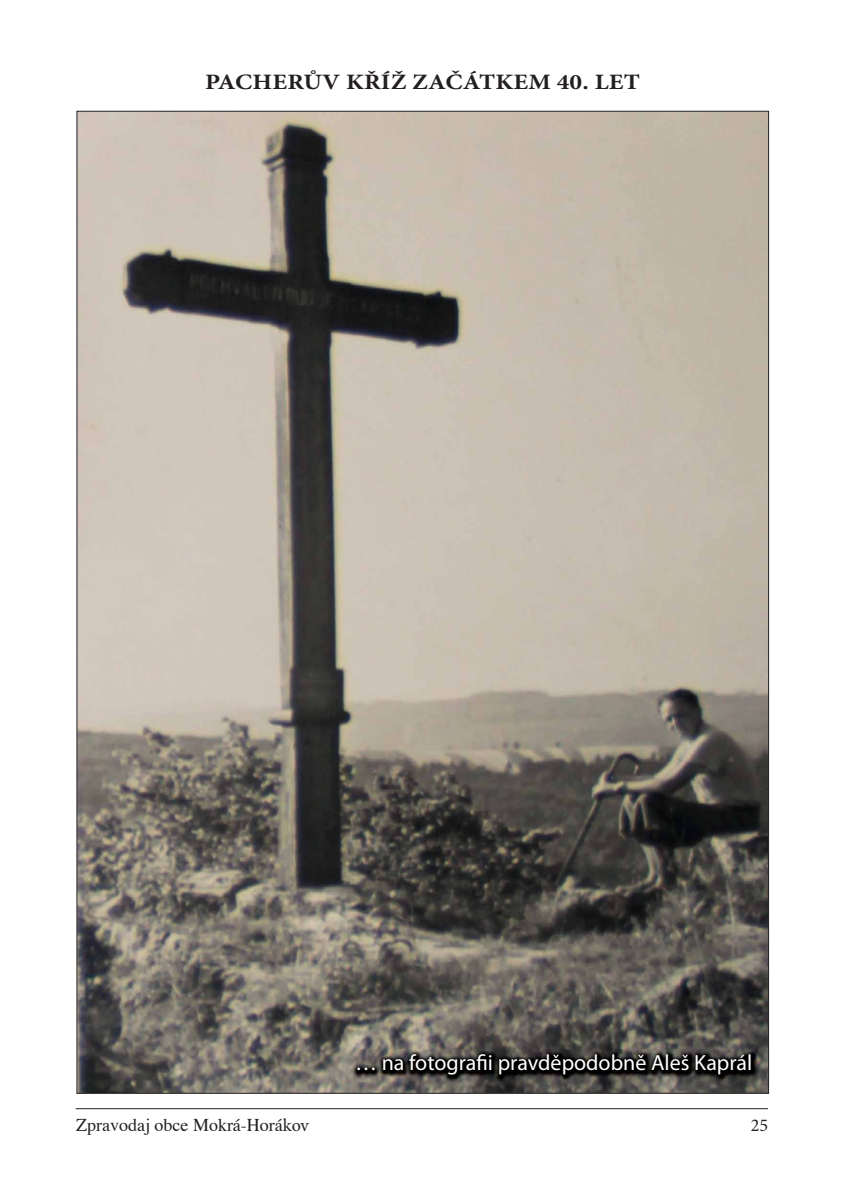
<style>
.page{position:relative;width:842px;height:1190px;background:#fff}
.page>*{position:absolute;margin:0;border:0;box-sizing:border-box;transform-origin:0 0}
.t1{font:22px "Myriad Pro";color:#fff}
.t2{font:700 22px "Minion Pro";letter-spacing:.01em;color:#231f20;scale:1.15 1}
.t3{font:18px "Times";color:#231f20}
.t4{font:18px "Minion Pro";color:#231f20}
.s1{font-family:"Minion Pro"}
</style>
<div class="page">
<hr style="left:76px;top:1108px;width:692px;height:1px;background:#231f20">
<img style="left:79px;top:113px;width:688px;height:979px">
<img style="left:353px;top:1050px;width:405px;height:32px">
<p class="t2" style="left:205px;top:73px;width:379px">PACHERŮV KŘÍŽ ZAČÁTKEM 40. LET</p>
<p class="t1" style="left:355px;top:1054px;width:399px">… na fotografii pravděpodobně Aleš Kaprál</p>
<p class="t3" style="left:76px;top:1117px;width:234px">Zpravodaj obce Mokrá-Horá<span class="s1">kov</span></p>
<p class="t4" style="left:751px;top:1118px;width:19px">25</p>
</div>
